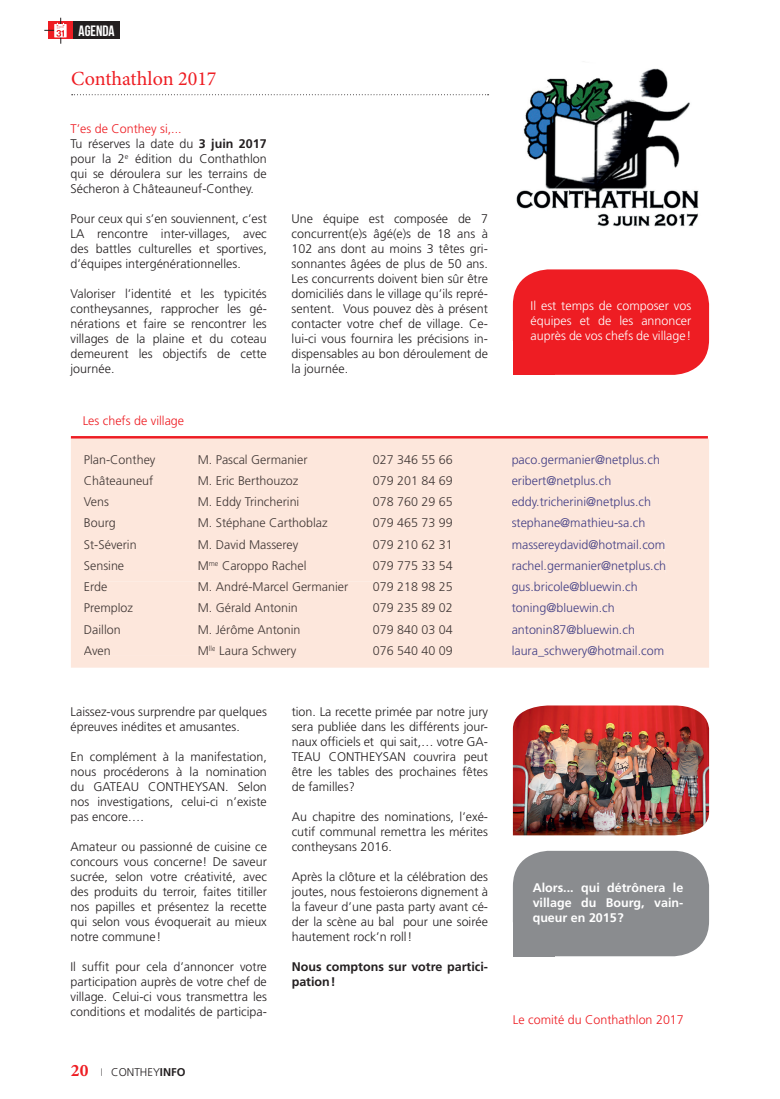
<style>
.page{position:relative;width:780px;height:1099px;background:#fff}
.page>*{position:absolute;margin:0;border:0;box-sizing:border-box;transform-origin:0 0}
.t1{font:20px "Minion Pro";color:#ee1d23}
.t2{font:15px "Bebas Neue";color:#fff}
.t3{font:300 12.5px/15px "Frutiger";color:#231f20;text-align:justify}
.t4{font:300 12.5px "Frutiger";color:#403735}
.t5{font:300 12.5px "Frutiger";color:#433f85}
.t6{font:300 12.5px/15px "Frutiger";color:#fff;text-align:justify}
.t7{font:700 12.5px/15px "Frutiger";color:#fff;text-align:justify}
.t8{font:300 12.5px "Frutiger";color:#ee1d23}
.t9{font:700 12.5px/15px "Frutiger";color:#231f20}
.t10{font:300 11.25px "Frutiger";color:#231f20}
.s1{color:#ee1d23}
.s2{font-weight:700}
.s3{font-family:"Minion Pro";font-weight:700;font-size:17.5px;color:#ee1d23}
</style>
<div class="page">
<div style="left:73px;top:22px;width:47px;height:17px;background:#231f20"></div>
<div style="left:48px;top:22px;width:25px;height:17px;background:#ee1d23"></div>
<svg style="left:44px;top:18px;width:23px;height:26px"></svg>
<svg style="left:72px;top:94px;width:416px;height:1px"></svg>
<div style="left:513px;top:269px;width:196px;height:106px;background:#ee1d23;border-radius:35px"></div>
<div style="left:513px;top:332px;width:41px;height:43px;background:#ee1d23"></div>
<div style="left:513px;top:850px;width:196px;height:106px;background:#8a8c8f;border-radius:35px"></div>
<div style="left:513px;top:913px;width:41px;height:43px;background:#8a8c8f"></div>
<img style="left:516px;top:68px;width:183px;height:159px">
<div style="left:71px;top:438px;width:638px;height:229px;background:#fde7dc"></div>
<div style="left:85px;top:454px;width:368px;height:12px;background:#fde7dc"></div>
<div style="left:512px;top:454px;width:147px;height:12px;background:#fde7dc"></div>
<div style="left:85px;top:475px;width:368px;height:10px;background:#fde7dc"></div>
<div style="left:512px;top:475px;width:98px;height:12px;background:#fde7dc"></div>
<div style="left:84px;top:496px;width:369px;height:13px;background:#fde7dc"></div>
<div style="left:512px;top:496px;width:138px;height:13px;background:#fde7dc"></div>
<div style="left:85px;top:518px;width:368px;height:12px;background:#fde7dc"></div>
<div style="left:512px;top:518px;width:132px;height:12px;background:#fde7dc"></div>
<div style="left:85px;top:539px;width:368px;height:12px;background:#fde7dc"></div>
<div style="left:512px;top:539px;width:152px;height:12px;background:#fde7dc"></div>
<div style="left:85px;top:560px;width:123px;height:10px;background:#fde7dc"></div>
<svg style="left:209px;top:562px;width:9px;height:4px"></svg>
<div style="left:218px;top:560px;width:235px;height:12px;background:#fde7dc"></div>
<div style="left:512px;top:560px;width:153px;height:12px;background:#fde7dc"></div>
<div style="left:85px;top:581px;width:368px;height:10px;background:#fde7dc"></div>
<div style="left:512px;top:581px;width:124px;height:13px;background:#fde7dc"></div>
<div style="left:85px;top:603px;width:368px;height:12px;background:#fde7dc"></div>
<div style="left:512px;top:603px;width:101px;height:12px;background:#fde7dc"></div>
<div style="left:85px;top:624px;width:368px;height:9px;background:#fde7dc"></div>
<div style="left:512px;top:624px;width:122px;height:9px;background:#fde7dc"></div>
<div style="left:84px;top:646px;width:124px;height:9px;background:#fde7dc"></div>
<svg style="left:209px;top:645px;width:6px;height:6px"></svg>
<div style="left:216px;top:645px;width:237px;height:12px;background:#fde7dc"></div>
<div style="left:512px;top:645px;width:151px;height:12px;background:#fde7dc"></div>
<hr style="left:71px;top:436px;width:637px;height:2px;background:#ee1d23">
<img style="left:513px;top:705px;width:196px;height:130px">
<p class="t2" style="left:79px;top:22px;width:38px">AGENDA</p>
<h1 class="t1" style="left:71px;top:66px;width:147px">Conthathlon 2017</h1>
<p class="t3" style="left:70px;top:121px;width:198px;text-align:left"><span class="s1">T’es de Conthey si,...<br></span>Tu réserves la date du <span class="s2">3 juin 2017 </span>pour la 2<sup>e</sup> édition du Conthathlon qui se déroulera sur les terrains de<br>Sécheron à Châteauneuf-Conthey.</p>
<p class="t3" style="left:70px;top:211px;width:198px">Pour ceux qui s’en souviennent, c’est LA rencontre inter-villages, avec des battles culturelles et sportives, d’équipes intergénérationnelles.</p>
<p class="t3" style="left:70px;top:286px;width:198px">Valoriser l’identité et les typicités contheysannes, rapprocher les gé&shy;nérations et faire se rencontrer les villages de la plaine et du coteau demeurent les objectifs de cette journée.</p>
<p class="t3" style="left:291px;top:211px;width:198px">Une équipe est composée de 7 concurrent(e)s âgé(e)s de 18 ans à 102 ans dont au moins 3 têtes gri&shy;sonnantes âgées de plus de 50 ans.<br>Les concurrents doivent bien sûr être domiciliés dans le village qu’ils repré&shy;sentent. Vous pouvez dès à présent contacter votre chef de village. Ce&shy;lui-ci vous fournira les précisions in&shy;dispensables au bon déroulement de la journée.</p>
<p class="t6" style="left:530px;top:298px;width:162px">Il est temps de composer vos équipes et de les annoncer auprès de vos chefs de village!</p>
<p class="t8" style="left:83px;top:413px;width:103px">Les chefs de village</p>
<p class="t4" style="left:84px;top:452px;width:73px">Plan-Conthey</p>
<p class="t4" style="left:198px;top:452px;width:111px">M. Pascal Germanier</p>
<p class="t4" style="left:373px;top:452px;width:81px">027 346 55 66</p>
<p class="t5" style="left:511px;top:452px;width:150px">paco.germanier@netplus.ch</p>
<p class="t4" style="left:84px;top:473px;width:71px">Châteauneuf</p>
<p class="t4" style="left:198px;top:473px;width:102px">M. Eric Berthouzoz</p>
<p class="t4" style="left:373px;top:473px;width:81px">079 201 84 69</p>
<p class="t5" style="left:511px;top:473px;width:101px">eribert@netplus.ch</p>
<p class="t4" style="left:84px;top:494px;width:27px">Vens</p>
<p class="t4" style="left:198px;top:494px;width:103px">M. Eddy Trincherini</p>
<p class="t4" style="left:373px;top:494px;width:81px">078 760 29 65</p>
<p class="t5" style="left:511px;top:494px;width:141px">eddy.tricherini@netplus.ch</p>
<p class="t4" style="left:84px;top:516px;width:33px">Bourg</p>
<p class="t4" style="left:198px;top:516px;width:131px">M. Stéphane Carthoblaz</p>
<p class="t4" style="left:373px;top:516px;width:81px">079 465 73 99</p>
<p class="t5" style="left:511px;top:516px;width:135px">stephane@mathieu-sa.ch</p>
<p class="t4" style="left:84px;top:537px;width:54px">St-Séverin</p>
<p class="t4" style="left:198px;top:537px;width:102px">M. David Masserey</p>
<p class="t4" style="left:373px;top:537px;width:81px">079 210 62 31</p>
<p class="t5" style="left:511px;top:537px;width:155px">massereydavid@hotmail.com</p>
<p class="t4" style="left:84px;top:558px;width:42px">Sensine</p>
<p class="t4" style="left:198px;top:558px;width:110px">M<sup>me</sup> Caroppo Rachel</p>
<p class="t4" style="left:373px;top:558px;width:81px">079 775 33 54</p>
<p class="t5" style="left:511px;top:558px;width:156px">rachel.germanier@netplus.ch</p>
<p class="t4" style="left:84px;top:579px;width:25px">Erde</p>
<p class="t4" style="left:198px;top:579px;width:152px">M. André-Marcel Germanier</p>
<p class="t4" style="left:373px;top:579px;width:81px">079 218 98 25</p>
<p class="t5" style="left:511px;top:579px;width:127px">gus.bricole@bluewin.ch</p>
<p class="t4" style="left:84px;top:601px;width:51px">Premploz</p>
<p class="t4" style="left:198px;top:601px;width:102px">M. Gérald Antonin</p>
<p class="t4" style="left:373px;top:601px;width:81px">079 235 89 02</p>
<p class="t5" style="left:511px;top:601px;width:105px">toning@bluewin.ch</p>
<p class="t4" style="left:84px;top:622px;width:38px">Daillon</p>
<p class="t4" style="left:198px;top:622px;width:104px">M. Jérôme Antonin</p>
<p class="t4" style="left:373px;top:622px;width:81px">079 840 03 04</p>
<p class="t5" style="left:511px;top:622px;width:125px">antonin87@bluewin.ch</p>
<p class="t4" style="left:84px;top:643px;width:28px">Aven</p>
<p class="t4" style="left:198px;top:643px;width:100px">M<sup>lle</sup> Laura Schwery</p>
<p class="t4" style="left:373px;top:643px;width:81px">076 540 40 09</p>
<p class="t5" style="left:511px;top:643px;width:154px">laura_schwery@hotmail.com</p>
<p class="t3" style="left:70px;top:704px;width:198px">Laissez-vous surprendre par quelques épreuves inédites et amusantes.</p>
<p class="t3" style="left:70px;top:749px;width:198px">En complément à la manifestation, nous procéderons à la nomination du GATEAU CONTHEYSAN. Selon nos investigations, celui-ci n’existe pas encore….</p>
<p class="t3" style="left:70px;top:839px;width:198px">Amateur ou passionné de cuisine ce concours vous concerne! De saveur sucrée, selon votre créativité, avec des produits du terroir, faites titiller nos papilles et présentez la recette qui selon vous évoquerait au mieux notre commune!</p>
<p class="t3" style="left:70px;top:959px;width:198px">Il suffit pour cela d’annoncer votre participation auprès de votre chef de village. Celui-ci vous transmettra les conditions et modalités de participa-</p>
<p class="t10" style="left:71px;top:1065px;width:116px"><span class="s3">20</span> <sup>|</sup> CONTHEY<span class="s2">INFO</span></p>
<p class="t3" style="left:292px;top:704px;width:198px">tion. La recette primée par notre jury sera publiée dans les différents jour&shy;naux officiels et qui sait,… votre GA-TEAU CONTHEYSAN couvrira peut être les tables des prochaines fêtes de familles?</p>
<p class="t3" style="left:292px;top:809px;width:198px">Au chapitre des nominations, l’exé&shy;cutif communal remettra les mérites contheysans 2016.</p>
<p class="t3" style="left:292px;top:869px;width:198px">Après la clôture et la célébration des joutes, nous festoierons dignement à la faveur d’une pasta party avant cé&shy;der la scène au bal pour une soirée hautement rock’n roll!</p>
<p class="t9" style="left:292px;top:959px;width:198px">Nous comptons sur votre partici&shy;pation!</p>
<p class="t7" style="left:532px;top:879px;width:152px">Alors... qui détrônera le village du Bourg, vain&shy;queur en 2015?</p>
<p class="t8" style="left:513px;top:1012px;width:172px">Le comité du Conthathlon 2017</p>
</div>
